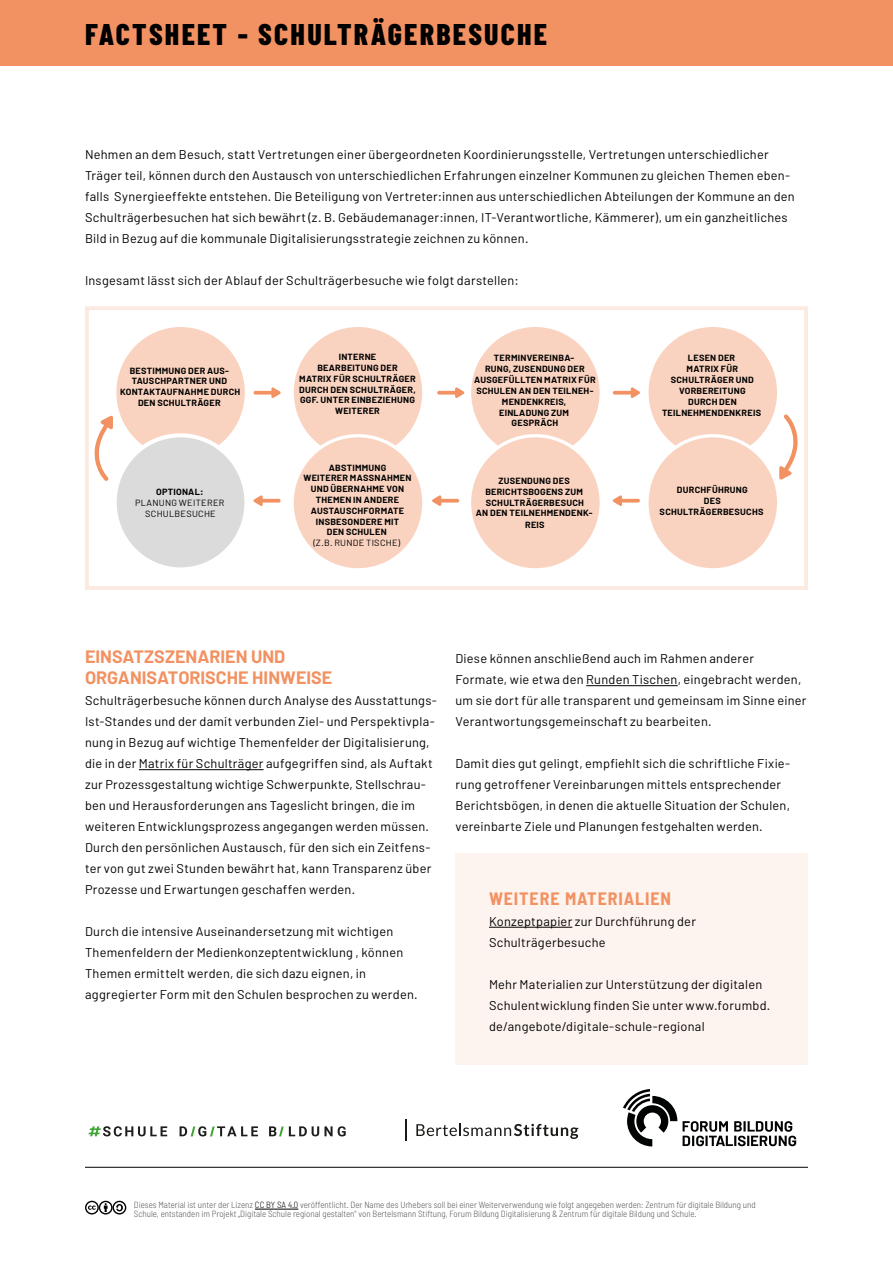
<style>
.page{position:relative;width:893px;height:1263px;background:#fff}
.page>*{position:absolute;margin:0;border:0;box-sizing:border-box;transform-origin:0 0}
.t1{font:800 30px "Barlow Condensed";letter-spacing:.075em;color:#000}
.t2{font:700 18px/21px "Barlow";color:#f29161}
.t3{font:700 semi-condensed 18px "Barlow";letter-spacing:.05em;color:#f29161}
.t4{font:12.75px/21px "Barlow";letter-spacing:.02em;color:#000}
.t5{font:700 9px/10.8px "Barlow";letter-spacing:.025em;color:#000;text-align:center}
.t6{font:300 semi-condensed 9px/9px "Barlow";color:#575756}
.t7{font:9px/11.1px "Barlow";letter-spacing:.03em;color:#000;text-align:center}
.s1{color:#000}
</style>
<div class="page">
<hr style="left:139px;top:769px;width:125px;height:1px;background:#000">
<hr style="left:586px;top:685px;width:92px;height:1px;background:#000">
<hr style="left:255px;top:1209px;width:43px;height:1px;background:#000">
<svg style="left:88px;top:1205px;width:8px;height:5px"></svg>
<svg style="left:104px;top:1203px;width:4px;height:9px"></svg>
<svg style="left:116px;top:1204px;width:7px;height:7px"></svg>
<div style="left:85px;top:1201px;width:14px;height:13px;border:1px solid #000;border-radius:50%"></div>
<div style="left:99px;top:1201px;width:14px;height:13px;border:1px solid #000;border-radius:50%"></div>
<div style="left:113px;top:1201px;width:13px;height:13px;border:1px solid #000;border-radius:50%"></div>
<hr style="left:85px;top:1167px;width:723px;height:1px;background:#000">
<div style="left:0;top:0;width:893px;height:66px;background:#f29161"></div>
<svg style="left:623px;top:1089px;width:173px;height:57px"></svg>
<svg style="left:180px;top:1126px;width:78px;height:10px"></svg>
<svg style="left:269px;top:1126px;width:77px;height:11px"></svg>
<svg style="left:88px;top:1126px;width:79px;height:11px"></svg>
<svg style="left:416px;top:1124px;width:162px;height:15px"></svg>
<svg style="left:406px;top:1119px;width:1px;height:21px"></svg>
<div style="left:85px;top:306px;width:723px;height:284px;background:#fff;border:4px solid #fce9df"></div>
<div style="left:292px;top:325px;width:132px;height:134px;background:#fad3c0;border-radius:50%"></div>
<div style="left:290px;top:324px;width:135px;height:137px;border:3px solid #fff;border-radius:50%"></div>
<div style="left:292px;top:436px;width:132px;height:134px;background:#fad3c0;border-radius:50%"></div>
<div style="left:290px;top:434px;width:135px;height:137px;border:3px solid #fff;border-radius:50%"></div>
<div style="left:647px;top:325px;width:132px;height:134px;background:#fad3c0;border-radius:50%"></div>
<div style="left:645px;top:324px;width:135px;height:137px;border:3px solid #fff;border-radius:50%"></div>
<div style="left:647px;top:436px;width:132px;height:134px;background:#fad3c0;border-radius:50%"></div>
<div style="left:645px;top:434px;width:135px;height:137px;border:3px solid #fff;border-radius:50%"></div>
<div style="left:115px;top:325px;width:131px;height:134px;background:#fad3c0;border-radius:50%"></div>
<div style="left:113px;top:324px;width:135px;height:137px;border:3px solid #fff;border-radius:50%"></div>
<div style="left:115px;top:435px;width:131px;height:134px;background:#dbdbdb;border-radius:50%"></div>
<div style="left:113px;top:433px;width:135px;height:138px;border:4px solid #fff;border-radius:50%"></div>
<div style="left:469px;top:325px;width:132px;height:134px;background:#fad3c0;border-radius:50%"></div>
<div style="left:468px;top:324px;width:135px;height:137px;border:3px solid #fff;border-radius:50%"></div>
<div style="left:469px;top:436px;width:132px;height:134px;background:#fad3c0;border-radius:50%"></div>
<div style="left:468px;top:434px;width:135px;height:137px;border:3px solid #fff;border-radius:50%"></div>
<svg style="left:271px;top:387px;width:10px;height:11px"></svg>
<svg style="left:255px;top:391px;width:19px;height:4px"></svg>
<svg style="left:455px;top:387px;width:10px;height:11px"></svg>
<svg style="left:439px;top:391px;width:18px;height:4px"></svg>
<svg style="left:631px;top:387px;width:9px;height:11px"></svg>
<svg style="left:615px;top:391px;width:18px;height:4px"></svg>
<svg style="left:253px;top:495px;width:10px;height:11px"></svg>
<hr style="left:260px;top:499px;width:19px;height:3px;background:#f29161">
<svg style="left:432px;top:495px;width:9px;height:11px"></svg>
<hr style="left:439px;top:499px;width:18px;height:3px;background:#f29161">
<svg style="left:613px;top:495px;width:9px;height:11px"></svg>
<hr style="left:620px;top:499px;width:18px;height:3px;background:#f29161">
<svg style="left:779px;top:414px;width:19px;height:66px"></svg>
<svg style="left:94px;top:415px;width:19px;height:66px"></svg>
<div style="left:455px;top:853px;width:353px;height:212px;background:#fef4ef"></div>
<hr style="left:489px;top:927px;width:83px;height:1px;background:#000">
<h1 class="t1" style="left:85px;top:16px;width:464px">FACTSHEET - SCHULTRÄGERBESUCHE</h1>
<p class="t4" style="left:85px;top:144px;width:711px">Nehmen an dem Besuch, statt Vertretungen einer übergeordneten Koordinierungsstelle, Vertretungen unterschiedlicher Träger teil, können durch den Austausch von unterschiedlichen Erfahrungen einzelner Kommunen zu gleichen Themen eben&shy;falls Synergieeffekte entstehen. Die Beteiligung von Vertreter:innen aus unterschiedlichen Abteilungen der Kommune an den Schulträgerbesuchen hat sich bewährt (z. B. Gebäudemanager:innen, IT-Verantwortliche, Kämmerer), um ein ganzheitliches Bild in Bezug auf die kommunale Digitalisierungsstrategie zeichnen zu können.</p>
<p class="t4" style="left:85px;top:270px;width:435px">Insgesamt lässt sich der Ablauf der Schulträgerbesuche wie folgt darstellen:</p>
<p class="t5" style="left:120px;top:365px;width:122px">BESTIMMUNG DER AUS-<br>TAUSCHPARTNER UND<br>KONTAKTAUFNAHME DURCH<br>DEN SCHULTRÄGER</p>
<p class="t5" style="left:156px;top:486px;width:49px">OPTIONAL:</p>
<p class="t7" style="left:135px;top:497px;width:91px">PLANUNG WEITERER<br>SCHULBESUCHE</p>
<p class="t5" style="left:299px;top:351px;width:118px">INTERNE<br>BEARBEITUNG DER<br>MATRIX FÜR SCHULTRÄGER<br>DURCH DEN SCHULTRÄGER,<br>GGF. UNTER EINBEZIEHUNG<br>WEITERER</p>
<p class="t5" style="left:303px;top:462px;width:110px">ABSTIMMUNG<br>WEITERER MASSNAHMEN<br>UND ÜBERNAHME VON<br>THEMEN IN ANDERE<br>AUSTAUSCHFORMATE<br>INSBESONDERE MIT<br>DEN SCHULEN</p>
<p class="t7" style="left:313px;top:537px;width:88px">(Z.B. RUNDE TISCHE)</p>
<p class="t5" style="left:474px;top:353px;width:123px">TERMINVEREINBA-<br>RUNG, ZUSENDUNG DER<br>AUSGEFÜLLTEN MATRIX FÜR<br>SCHULEN AN DEN TEILNEH-<br>MENDENKREIS,<br>EINLADUNG ZUM<br>GESPRÄCH</p>
<p class="t5" style="left:476px;top:475px;width:118px">ZUSENDUNG DES<br>BERICHTSBOGENS ZUM<br>SCHULTRÄGERBESUCH<br>AN DEN TEILNEHMENDENK-</p>
<p class="t5" style="left:525px;top:519px;width:21px">REIS</p>
<p class="t5" style="left:662px;top:353px;width:101px">LESEN DER<br>MATRIX FÜR<br>SCHULTRÄGER UND<br>VORBEREITUNG<br>DURCH DEN<br>TEILNEHMENDENKREIS</p>
<p class="t5" style="left:660px;top:485px;width:105px">DURCHFÜHRUNG<br>DES<br>SCHULTRÄGERBESUCHS</p>
<h2 class="t2" style="left:85px;top:646px;width:249px">EINSATZSZENARIEN UND<br>ORGANISATORISCHE HINWEISE</h2>
<p class="t4" style="left:85px;top:690px;width:353px">Schulträgerbesuche können durch Analyse des Ausstattungs-Ist-Standes und der damit verbunden Ziel- und Perspektivpla&shy;nung in Bezug auf wichtige Themenfelder der Digitalisierung, die in der Matrix für Schulträger aufgegriffen sind, als Auftakt zur Prozessgestaltung wichtige Schwerpunkte, Stellschrau&shy;ben und Herausforderungen ans Tageslicht bringen, die im weiteren Entwicklungsprozess angegangen werden müssen.<br>Durch den persönlichen Austausch, für den sich ein Zeitfens&shy;ter von gut zwei Stunden bewährt hat, kann Transparenz über Prozesse und Erwartungen geschaffen werden.</p>
<p class="t4" style="left:85px;top:921px;width:334px">Durch die intensive Auseinandersetzung mit wichtigen Themenfeldern der Medienkonzeptentwicklung , können Themen ermittelt werden, die sich dazu eignen, in aggregierter Form mit den Schulen besprochen zu werden.</p>
<p class="t4" style="left:455px;top:648px;width:352px">Diese können anschließend auch im Rahmen anderer Formate, wie etwa den Runden Tischen, eingebracht werden, um sie dort für alle transparent und gemeinsam im Sinne einer Verantwortungsgemeinschaft zu bearbeiten.</p>
<p class="t4" style="left:455px;top:753px;width:336px">Damit dies gut gelingt, empfiehlt sich die schriftliche Fixie&shy;rung getroffener Vereinbarungen mittels entsprechender Berichtsbögen, in denen die aktuelle Situation der Schulen, vereinbarte Ziele und Planungen festgehalten werden.</p>
<h2 class="t3" style="left:489px;top:887px;width:184px">WEITERE MATERIALIEN</h2>
<p class="t4" style="left:489px;top:910px;width:208px">Konzeptpapier zur Durchführung der<br>Schulträgerbesuche</p>
<p class="t4" style="left:489px;top:973px;width:283px">Mehr Materialien zur Unterstützung der digitalen<br>Schulentwicklung finden Sie unter www.forumbd. de/angebote/digitale-schule-regional</p>
<p class="t6" style="left:134px;top:1200px;width:623px">Dieses Material ist unter der Lizenz <span class="s1">CC BY SA 4.0</span> veröffentlicht. Der Name des Urhebers soll bei einer Weiterverwendung wie folgt angegeben werden: Zentrum für digitale Bildung und<br>Schule, entstanden im Projekt „Digitale Schule regional gestalten“ von Bertelsmann Stiftung, Forum Bildung Digitalisierung &amp; Zentrum für digitale Bildung und Schule.</p>
</div>
